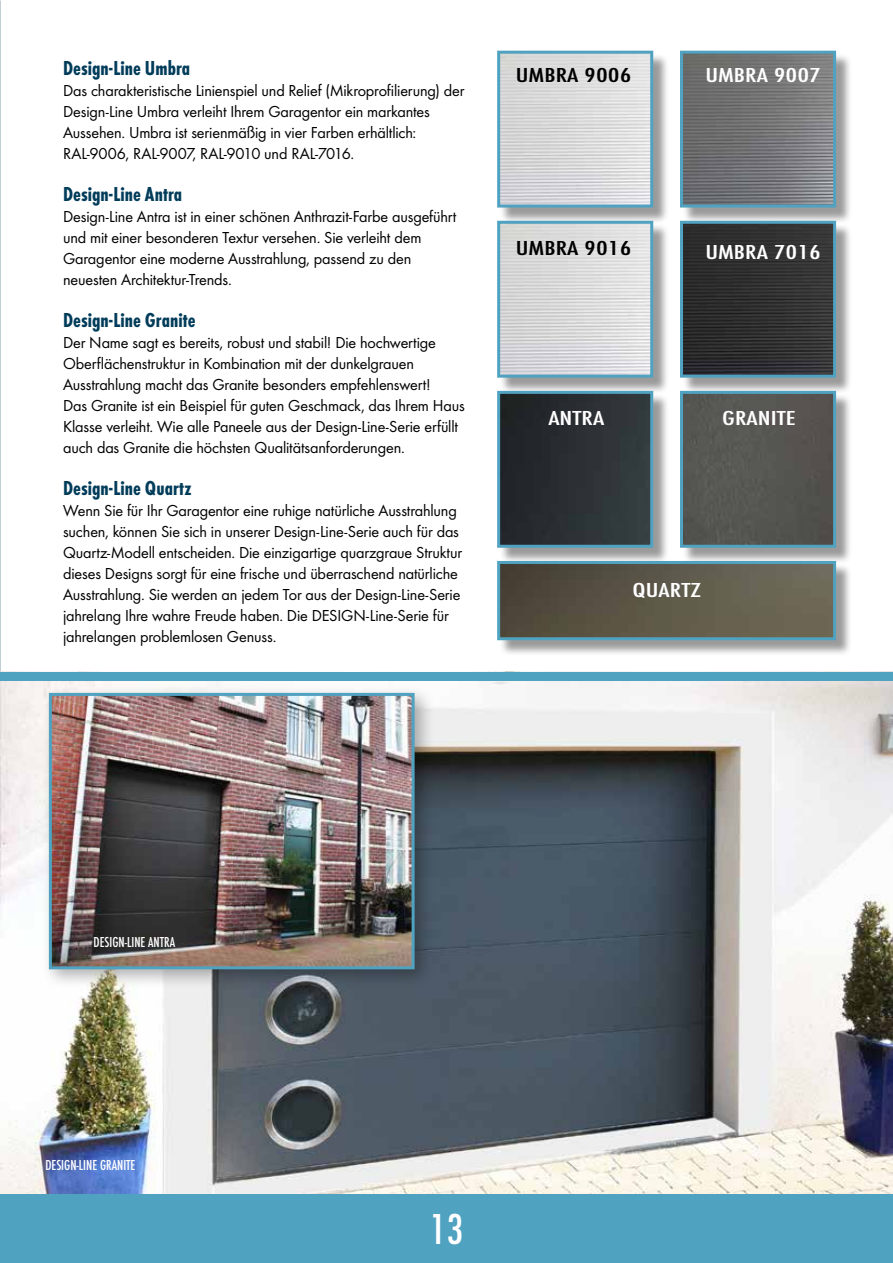
<style>
.page{position:relative;width:893px;height:1263px;background:#fff}
.page>*{position:absolute;margin:0;border:0;box-sizing:border-box;transform-origin:0 0}
.t1{font:500 45px "Futura Con";color:#fff}
.t2{font:700 21px "Futura Con";color:#003c5a}
.t3{font:500 21px "Futura Con";color:#fff;scale:1.48 1}
.t4{font:500 21px "Futura Con";color:#000;scale:1.48 1}
.t5{font:16.5px/21px "Futura Boo";letter-spacing:-.01em;color:#000}
.t6{font:500 15px "Futura Con";color:#fff}
</style>
<div class="page">
<img style="left:0;top:0;width:1px;height:672px">
<img style="left:0;top:680px;width:893px;height:515px">
<div style="left:0;top:1195px;width:893px;height:68px;background:#50a2c1"></div>
<div style="left:0;top:672px;width:893px;height:8px;background:#50a2c1"></div>
<div style="left:41px;top:685px;width:394px;height:304px;background:#000;opacity:.3"></div>
<img style="left:53px;top:697px;width:358px;height:268px">
<div style="left:49px;top:693px;width:366px;height:276px;border:3px solid #50a2c1"></div>
<div style="left:499px;top:53px;width:170px;height:171px;background:#000;opacity:.4"></div>
<img style="left:501px;top:55px;width:148px;height:149px">
<div style="left:497px;top:51px;width:156px;height:157px;border:3px solid #50a2c1"></div>
<div style="left:682px;top:53px;width:170px;height:171px;background:#000;opacity:.4"></div>
<img style="left:684px;top:55px;width:148px;height:149px">
<div style="left:680px;top:51px;width:156px;height:157px;border:3px solid #50a2c1"></div>
<div style="left:499px;top:223px;width:170px;height:171px;background:#000;opacity:.4"></div>
<img style="left:501px;top:225px;width:148px;height:149px">
<div style="left:497px;top:221px;width:156px;height:157px;border:3px solid #50a2c1"></div>
<div style="left:682px;top:223px;width:170px;height:171px;background:#000;opacity:.4"></div>
<img style="left:684px;top:225px;width:148px;height:149px">
<div style="left:680px;top:221px;width:156px;height:157px;border:3px solid #50a2c1"></div>
<div style="left:499px;top:393px;width:170px;height:171px;background:#000;opacity:.4"></div>
<img style="left:501px;top:395px;width:148px;height:149px">
<div style="left:497px;top:391px;width:156px;height:157px;border:3px solid #50a2c1"></div>
<div style="left:682px;top:393px;width:170px;height:171px;background:#000;opacity:.4"></div>
<div style="left:684px;top:395px;width:148px;height:149px;background:#565651"></div>
<div style="left:680px;top:391px;width:156px;height:157px;border:3px solid #50a2c1"></div>
<div style="left:499px;top:563px;width:353px;height:93px;background:#000;opacity:.4"></div>
<img style="left:501px;top:565px;width:331px;height:71px">
<div style="left:497px;top:561px;width:339px;height:79px;border:3px solid #50a2c1"></div>
<p class="t2" style="left:63px;top:56px;width:129px">Design-Line Umbra</p>
<p class="t5" style="left:63px;top:80px;width:403px">Das charakteristische Linienspiel und Relief (Mikroprofilierung) der Design-Line Umbra verleiht Ihrem Garagentor ein markantes Aussehen. Umbra ist serienmäßig in vier Farben erhältlich:<br>RAL-9006, RAL-9007, RAL-9010 und RAL-7016.</p>
<p class="t2" style="left:63px;top:182px;width:121px">Design-Line Antra</p>
<p class="t5" style="left:63px;top:206px;width:395px">Design-Line Antra ist in einer schönen Anthrazit-Farbe ausgeführt und mit einer besonderen Textur versehen. Sie verleiht dem Garagentor eine moderne Ausstrahlung, passend zu den neuesten Architektur-Trends.</p>
<p class="t2" style="left:63px;top:308px;width:134px">Design-Line Granite</p>
<p class="t5" style="left:63px;top:332px;width:403px">Der Name sagt es bereits, robust und stabil! Die hochwertige Oberflächenstruktur in Kombination mit der dunkelgrauen Ausstrahlung macht das Granite besonders empfehlenswert!<br>Das Granite ist ein Beispiel für guten Geschmack, das Ihrem Haus Klasse verleiht. Wie alle Paneele aus der Design-Line-Serie erfüllt auch das Granite die höchsten Qualitätsanforderungen.</p>
<p class="t2" style="left:63px;top:476px;width:130px">Design-Line Quartz</p>
<p class="t5" style="left:63px;top:500px;width:401px">Wenn Sie für Ihr Garagentor eine ruhige natürliche Ausstrahlung suchen, können Sie sich in unserer Design-Line-Serie auch für das Quartz-Modell entscheiden. Die einzigartige quarzgraue Struktur dieses Designs sorgt für eine frische und überraschend natürliche Ausstrahlung. Sie werden an jedem Tor aus der Design-Line-Serie jahrelang Ihre wahre Freude haben. Die DESIGN-Line-Serie für jahrelangen problemlosen Genuss.</p>
<p class="t4" style="left:516px;top:63px;width:80px">UMBRA 9006</p>
<p class="t3" style="left:705px;top:63px;width:80px">UMBRA 9007</p>
<p class="t4" style="left:516px;top:236px;width:80px">UMBRA 9016</p>
<p class="t3" style="left:705px;top:240px;width:80px">UMBRA 7016</p>
<p class="t3" style="left:548px;top:407px;width:39px">ANTRA</p>
<p class="t3" style="left:722px;top:406px;width:51px">GRANITE</p>
<p class="t3" style="left:633px;top:578px;width:48px">QUARTZ</p>
<p class="t6" style="left:94px;top:934px;width:83px">DESIGN-LINE ANTRA</p>
<p class="t6" style="left:45px;top:1157px;width:92px">DESIGN-LINE GRANITE</p>
<h1 class="t1" style="left:429px;top:1204px;width:36px">13</h1>
</div>
